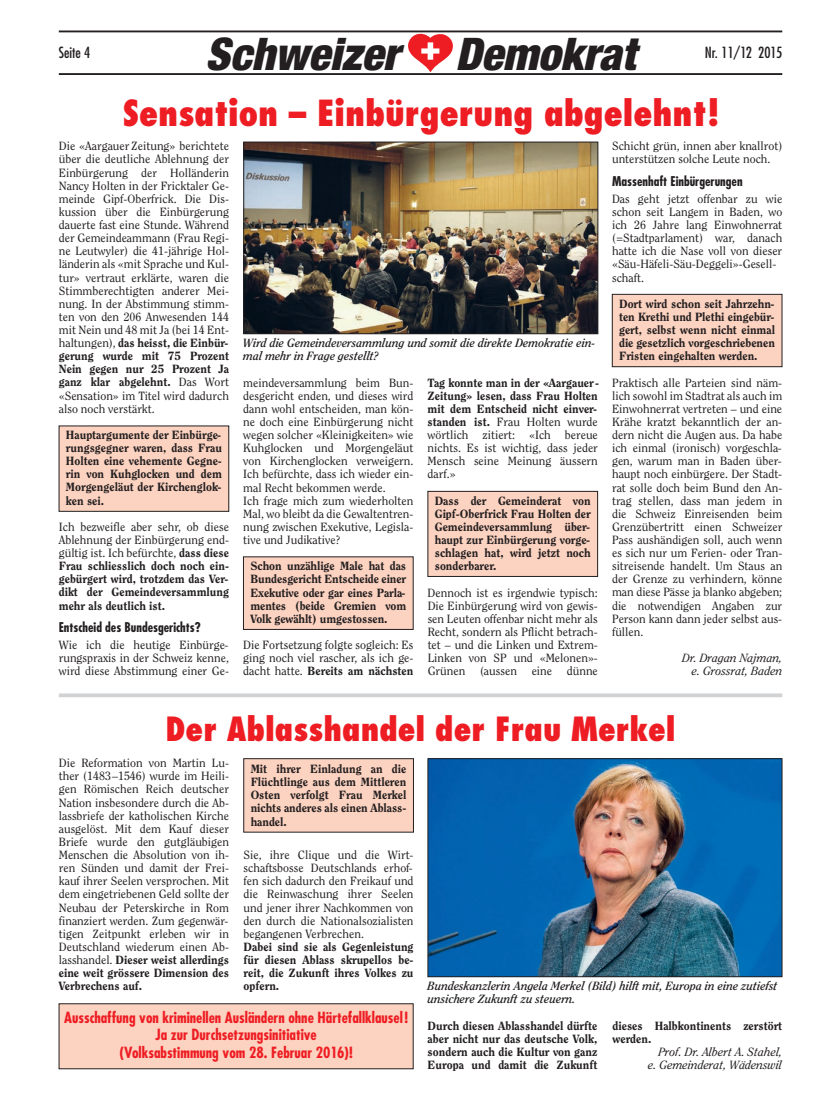
<style>
.page{position:relative;width:834px;height:1099px;background:#fff}
.page>*{position:absolute;margin:0;border:0;box-sizing:border-box;transform-origin:0 0}
.t1{font:italic 900 condensed 45px "Helvetica Neue";color:#231f20}
.t2{font:800 condensed 35px "Futura";color:#ee1d23}
.t3{font:800 condensed 32.5px "Futura";color:#ee1d23}
.t4{font:700 condensed 15px/17.5px "Futura";color:#ee1d23;text-align:center}
.t5{font:condensed 15px "Futura";color:#231f20}
.t6{font:700 condensed 13.12px "Futura";color:#231f20}
.t7{font:11.88px/13.1px "Clearface";color:#231f20;text-align:justify}
.t8{font:800 11.88px/13.1px "Clearface";color:#231f20;text-align:justify}
.t9{font:italic 700 11.88px/13.1px "Clearface";color:#231f20}
.t10{font:italic 11.88px/13.1px "Clearface";color:#231f20;text-align:right}
.s1{font-weight:800}
.s2{font-weight:400}
</style>
<div class="page">
<div style="left:59px;top:426px;width:169px;height:85px;background:#fcd2c0"></div>
<div style="left:59px;top:426px;width:170px;height:86px;border:1px solid #231f20"></div>
<div style="left:243px;top:557px;width:170px;height:72px;background:#fcd2c0"></div>
<div style="left:243px;top:557px;width:170px;height:73px;border:1px solid #231f20"></div>
<div style="left:428px;top:492px;width:169px;height:84px;background:#fcd2c0"></div>
<div style="left:427px;top:491px;width:170px;height:86px;border:1px solid #231f20"></div>
<div style="left:612px;top:295px;width:169px;height:71px;background:#fcd2c0"></div>
<div style="left:611px;top:294px;width:171px;height:73px;border:1px solid #231f20"></div>
<div style="left:244px;top:759px;width:169px;height:73px;background:#fcd2c0"></div>
<div style="left:243px;top:758px;width:170px;height:74px;border:1px solid #231f20"></div>
<hr style="left:59px;top:31px;width:723px;height:1px;background:#231f20">
<hr style="left:59px;top:73px;width:723px;height:2px;background:#231f20">
<svg style="left:408px;top:34px;width:44px;height:38px"></svg>
<svg style="left:59px;top:693px;width:723px;height:4px;background:#d6d7d9"></svg>
<div style="left:59px;top:1004px;width:354px;height:65px;background:#fcd2c0"></div>
<img style="left:245px;top:144px;width:351px;height:188px">
<div style="left:243px;top:142px;width:355px;height:192px;border:1px solid #231f20"></div>
<img style="left:429px;top:760px;width:351px;height:215px">
<div style="left:427px;top:758px;width:355px;height:219px;border:1px solid #231f20"></div>
<p class="t5" style="left:59px;top:43px;width:33px">Seite 4</p>
<h1 class="t1" style="left:205px;top:26px;width:443px">Schweizer Demokrat</h1>
<p class="t5" style="left:704px;top:43px;width:79px">Nr. 11/12 2015</p>
<h2 class="t2" style="left:123px;top:90px;width:597px">Sensation – Einbürgerung abgelehnt!</h2>
<p class="t7" style="left:59px;top:139px;width:172px">Die «Aargauer Zeitung» berichtete über die deutliche Ablehnung der Einbürgerung der Holländerin Nancy Holten in der Fricktaler Ge&shy;meinde Gipf-Oberfrick. Die Dis&shy;kussion über die Einbürgerung dauerte fast eine Stunde. Während der Gemeindeammann (Frau Regi&shy;ne Leutwyler) die 41-jährige Hol&shy;länderin als «mit Sprache und Kul&shy;tur» vertraut erklärte, waren die Stimmberechtigten anderer Mei&shy;nung. In der Abstimmung stimm&shy;ten von den 206 Anwesenden 144 mit Nein und 48 mit Ja (bei 14 Ent&shy;haltungen), <span class="s1">das heisst, die Einbür&shy;gerung wurde mit 75 Prozent Nein gegen nur 25 Prozent Ja ganz klar abgelehnt.</span> Das Wort «Sensation» im Titel wird dadurch also noch verstärkt.</p>
<p class="t8" style="left:66px;top:428px;width:157px">Hauptargumente der Einbürge&shy;rungsgegner waren, dass Frau Holten eine vehemente Gegne&shy;rin von Kuhglocken und dem Morgengeläut der Kirchen glok&shy;ken sei.</p>
<p class="t8" style="left:59px;top:520px;width:172px"><span class="s2">Ich bezweifle aber sehr, ob diese Ablehnung der Einbürgerung end&shy;gültig ist. Ich befürchte,</span> dass diese Frau schliesslich doch noch ein&shy;gebürgert wird, trotzdem das Ver&shy;dikt der Gemeindeversammlung mehr als deutlich ist.</p>
<p class="t6" style="left:59px;top:618px;width:143px">Entscheid des Bundesgerichts?</p>
<p class="t7" style="left:59px;top:638px;width:172px">Wie ich die heutige Einbürge&shy;rungspraxis in der Schweiz kenne, wird diese Abstimmung einer Ge-</p>
<p class="t9" style="left:243px;top:336px;width:354px">Wird die Gemeindeversammlung und somit die direkte Demokratie ein&shy;mal mehr in Frage gestellt?</p>
<p class="t7" style="left:243px;top:376px;width:172px;text-align:left">meindeversammlung beim Bun&shy;desgericht enden, und dieses wird dann wohl entscheiden, man kön&shy;ne doch eine Einbürgerung nicht wegen solcher «Kleinigkeiten» wie<br>Kuhglocken und Morgengeläut von Kirchenglocken verweigern.<br>Ich befürchte, dass ich wieder ein&shy;mal Recht bekommen werde.<br>Ich frage mich zum wiederholten<br>Mal, wo bleibt da die Gewaltentren&shy;nung zwischen Exekutive, Legisla&shy;tive und Judikative?</p>
<p class="t8" style="left:250px;top:559px;width:157px">Schon unzählige Male hat das Bundesgericht Entscheide einer Exekutive oder gar eines Parla&shy;mentes (beide Gremien vom Volk gewählt) umgestossen.</p>
<p class="t7" style="left:243px;top:638px;width:172px">Die Fortsetzung folgte sogleich: Es ging noch viel rascher, als ich ge&shy;dacht hatte. <span class="s1">Bereits am nächsten</span></p>
<p class="t7" style="left:427px;top:376px;width:173px;text-align:left"><span class="s1">Tag konnte man in der «Aargauer-<br>Zeitung» lesen, dass Frau Holten mit dem Entscheid nicht einver&shy;standen ist.</span> Frau Holten wurde wörtlich zitiert: «Ich bereue nichts. Es ist wichtig, dass jeder<br>Mensch seine Meinung äussern darf.»</p>
<p class="t8" style="left:434px;top:494px;width:157px">Dass der Gemeinderat von Gipf-Oberfrick Frau Holten der Gemeindeversammlung über&shy;haupt zur Einbürgerung vorge&shy;schlagen hat, wird jetzt noch sonderbarer.</p>
<p class="t7" style="left:427px;top:586px;width:172px">Dennoch ist es irgendwie typisch:<br>Die Einbürgerung wird von gewis&shy;sen Leuten offenbar nicht mehr als Recht, sondern als Pflicht betrach&shy;tet – und die Linken und Extrem-Linken von SP und «Melonen»- Grünen (aussen eine dünne</p>
<p class="t7" style="left:612px;top:139px;width:172px">Schicht grün, innen aber knallrot) unterstützen solche Leute noch.</p>
<p class="t6" style="left:612px;top:172px;width:132px">Massenhaft Einbürgerungen</p>
<p class="t7" style="left:612px;top:192px;width:172px;text-align:left">Das geht jetzt offenbar zu wie schon seit Langem in Baden, wo ich 26 Jahre lang Einwohnerrat (=Stadtparlament) war, danach hatte ich die Nase voll von dieser «Säu-Häfeli-Säu-Deggeli»-Gesell&shy;schaft.</p>
<p class="t8" style="left:619px;top:297px;width:157px">Dort wird schon seit Jahrzehn&shy;ten Krethi und Plethi eingebür&shy;gert, selbst wenn nicht einmal die gesetzlich vorgeschriebenen Fristen eingehalten werden.</p>
<p class="t7" style="left:612px;top:376px;width:172px">Praktisch alle Parteien sind näm&shy;lich sowohl im Stadtrat als auch im Einwohnerrat vertreten – und eine Krähe kratzt bekanntlich der an&shy;dern nicht die Augen aus. Da habe ich einmal (ironisch) vorgeschla&shy;gen, warum man in Baden über&shy;haupt noch einbürgere. Der Stadt&shy;rat solle doch beim Bund den An&shy;trag stellen, dass man jedem in die Schweiz Einreisenden beim Grenz übertritt einen Schweizer Pass aushändigen soll, auch wenn es sich nur um Ferien- oder Tran&shy;sitreisende handelt. Um Staus an der Grenze zu verhindern, könne man diese Pässe ja blanko abgeben; die notwendigen Angaben zur Person kann dann jeder selbst aus&shy;füllen.</p>
<p class="t10" style="left:681px;top:651px;width:102px">Dr. Dragan Najman, e. Grossrat, Baden</p>
<h3 class="t3" style="left:165px;top:708px;width:511px">Der Ablasshandel der Frau Merkel</h3>
<p class="t7" style="left:59px;top:756px;width:172px">Die Reformation von Martin Lu&shy;ther (1483–1546) wurde im Heili&shy;gen Römischen Reich deutscher Nation insbesondere durch die Ab&shy;lassbriefe der katholischen Kirche ausgelöst. Mit dem Kauf dieser Briefe wurde den gutgläubigen Menschen die Absolution von ih&shy;ren Sünden und damit der Frei&shy;kauf ihrer Seelen versprochen. Mit dem eingetriebenen Geld sollte der Neubau der Peterskirche in Rom finanziert werden. Zum gegenwär&shy;tigen Zeitpunkt erleben wir in Deutschland wiederum einen Ab&shy;lasshandel. <span class="s1">Dieser weist allerdings eine weit grössere Dimension des Verbrechens auf.</span></p>
<p class="t8" style="left:250px;top:762px;width:157px">Mit ihrer Einladung an die Flüchtlinge aus dem Mittleren Osten verfolgt Frau Merkel nichts anderes als einen Ablass&shy;handel.</p>
<p class="t7" style="left:243px;top:848px;width:171px">Sie, ihre Clique und die Wirt&shy;schaftsbosse Deutschlands erhof&shy;fen sich dadurch den Freikauf und die Reinwaschung ihrer Seelen und jener ihrer Nachkommen von den durch die Nationalsozialisten begangenen Verbrechen.</p>
<p class="t8" style="left:243px;top:940px;width:171px">Dabei sind sie als Gegenleistung für diesen Ablass skrupellos be&shy;reit, die Zukunft ihres Volkes zu opfern.</p>
<p class="t4" style="left:64px;top:1009px;width:345px">Ausschaffung von kriminellen Ausländern ohne Härtefallklausel!<br>Ja zur Durchsetzungsinitiative<br>(Volksabstimmung vom 28. Februar 2016)!</p>
<p class="t9" style="left:427px;top:979px;width:351px">Bundeskanzlerin Angela Merkel (Bild) hilft mit, Europa in eine zutiefst unsichere Zukunft zu steuern.</p>
<p class="t8" style="left:427px;top:1019px;width:171px">Durch diesen Ablasshandel dürfte aber nicht nur das deutsche Volk, sondern auch die Kultur von ganz Europa und damit die Zukunft</p>
<p class="t8" style="left:612px;top:1019px;width:171px">dieses Halbkontinents zerstört werden.</p>
<p class="t10" style="left:648px;top:1045px;width:135px">Prof. Dr. Albert A. Stahel, e. Gemeinderat, Wädenswil</p>
</div>
